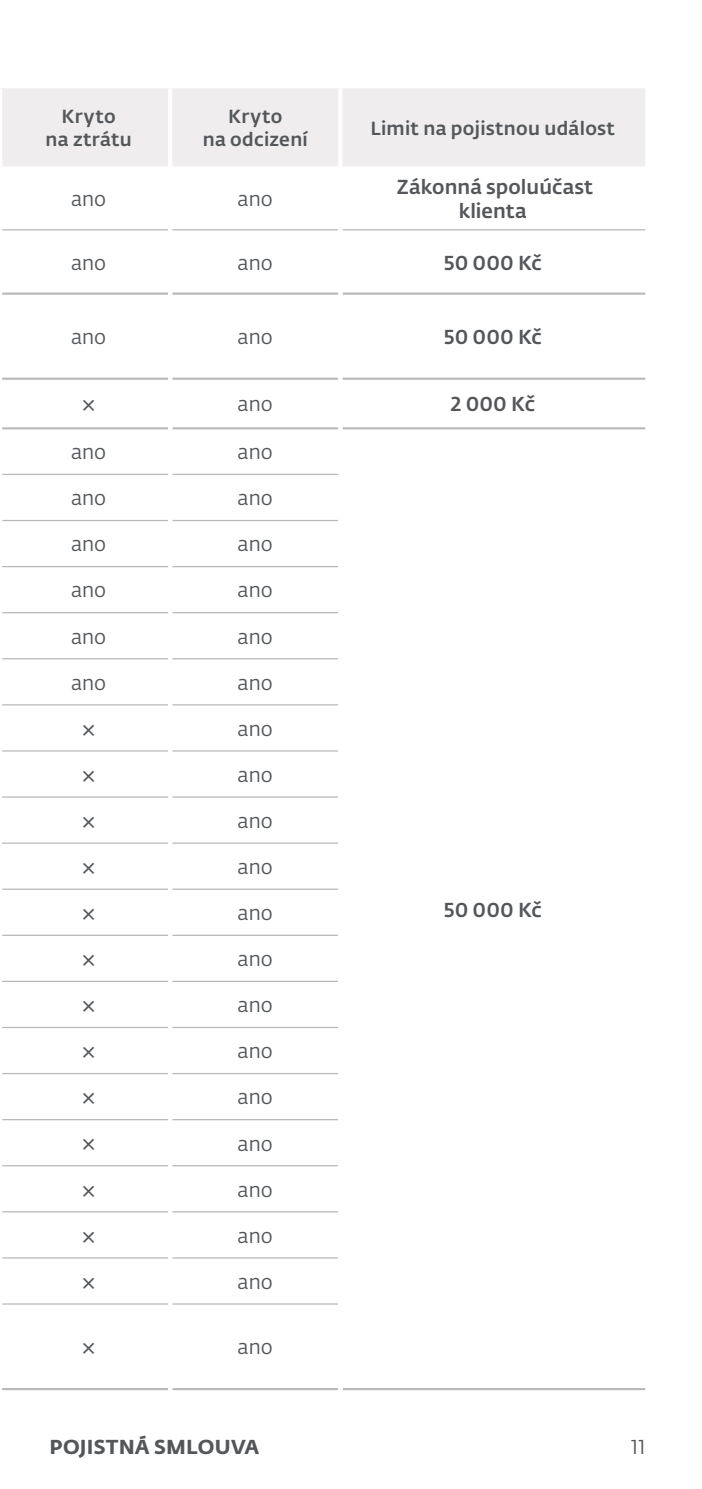
<style>
.page{position:relative;width:702px;height:1489px;background:#fff}
.page>*{position:absolute;margin:0;border:0;box-sizing:border-box;transform-origin:0 0}
.t1{font:25px "Fedra Sans Pro Book LF";color:#54575a}
.t2{font:20px "Fedra Sans Pro Book LF";letter-spacing:.005em;color:#54575a}
.t3{font:20px/24px "Fedra Sans Pro Medium LF";letter-spacing:.005em;color:#54575a;text-align:center}
.t4{font:20px "Fedra Sans Pro Bold LF";letter-spacing:.01em;color:#54575a}
.t5{font:18.75px/22.5px "Fedra Sans Pro Medium LF";letter-spacing:.015em;color:#54575a;text-align:center}
</style>
<div class="page">
<div style="left:2px;top:88px;width:643px;height:78px;background:#efedee"></div>
<hr style="left:2px;top:292px;width:166px;height:3px;background:#b8b8b9">
<hr style="left:172px;top:292px;width:166px;height:3px;background:#b8b8b9">
<hr style="left:342px;top:292px;width:303px;height:3px;background:#b8b8b9">
<hr style="left:2px;top:377px;width:166px;height:3px;background:#b8b8b9">
<hr style="left:172px;top:377px;width:166px;height:3px;background:#b8b8b9">
<hr style="left:342px;top:377px;width:303px;height:3px;background:#b8b8b9">
<hr style="left:2px;top:427px;width:166px;height:2px;background:#b8b8b9">
<hr style="left:172px;top:427px;width:166px;height:2px;background:#b8b8b9">
<hr style="left:342px;top:427px;width:303px;height:2px;background:#b8b8b9">
<hr style="left:2px;top:1387px;width:166px;height:2px;background:#b8b8b9">
<hr style="left:172px;top:1387px;width:166px;height:2px;background:#b8b8b9">
<hr style="left:342px;top:1387px;width:303px;height:2px;background:#b8b8b9">
<hr style="left:2px;top:229px;width:166px;height:1px;background:#b8b8b9">
<hr style="left:172px;top:229px;width:166px;height:1px;background:#b8b8b9">
<hr style="left:342px;top:229px;width:303px;height:1px;background:#b8b8b9">
<hr style="left:2px;top:474px;width:166px;height:1px;background:#b8b8b9">
<hr style="left:172px;top:474px;width:166px;height:1px;background:#b8b8b9">
<hr style="left:2px;top:520px;width:166px;height:1px;background:#b8b8b9">
<hr style="left:172px;top:520px;width:166px;height:1px;background:#b8b8b9">
<hr style="left:2px;top:566px;width:166px;height:1px;background:#b8b8b9">
<hr style="left:172px;top:566px;width:166px;height:1px;background:#b8b8b9">
<hr style="left:2px;top:612px;width:166px;height:1px;background:#b8b8b9">
<hr style="left:172px;top:612px;width:166px;height:1px;background:#b8b8b9">
<hr style="left:2px;top:658px;width:166px;height:1px;background:#b8b8b9">
<hr style="left:172px;top:658px;width:166px;height:1px;background:#b8b8b9">
<hr style="left:2px;top:704px;width:166px;height:1px;background:#b8b8b9">
<hr style="left:172px;top:704px;width:166px;height:1px;background:#b8b8b9">
<hr style="left:2px;top:750px;width:166px;height:1px;background:#b8b8b9">
<hr style="left:172px;top:750px;width:166px;height:1px;background:#b8b8b9">
<hr style="left:2px;top:796px;width:166px;height:1px;background:#b8b8b9">
<hr style="left:172px;top:796px;width:166px;height:1px;background:#b8b8b9">
<hr style="left:2px;top:842px;width:166px;height:1px;background:#b8b8b9">
<hr style="left:172px;top:842px;width:166px;height:1px;background:#b8b8b9">
<hr style="left:2px;top:888px;width:166px;height:1px;background:#b8b8b9">
<hr style="left:172px;top:888px;width:166px;height:1px;background:#b8b8b9">
<hr style="left:2px;top:934px;width:166px;height:1px;background:#b8b8b9">
<hr style="left:172px;top:934px;width:166px;height:1px;background:#b8b8b9">
<hr style="left:2px;top:980px;width:166px;height:1px;background:#b8b8b9">
<hr style="left:172px;top:980px;width:166px;height:1px;background:#b8b8b9">
<hr style="left:2px;top:1026px;width:166px;height:2px;background:#b8b8b9">
<hr style="left:172px;top:1026px;width:166px;height:2px;background:#b8b8b9">
<hr style="left:2px;top:1072px;width:166px;height:2px;background:#b8b8b9">
<hr style="left:172px;top:1072px;width:166px;height:2px;background:#b8b8b9">
<hr style="left:2px;top:1118px;width:166px;height:2px;background:#b8b8b9">
<hr style="left:172px;top:1118px;width:166px;height:2px;background:#b8b8b9">
<hr style="left:2px;top:1164px;width:166px;height:2px;background:#b8b8b9">
<hr style="left:172px;top:1164px;width:166px;height:2px;background:#b8b8b9">
<hr style="left:2px;top:1211px;width:166px;height:1px;background:#b8b8b9">
<hr style="left:172px;top:1211px;width:166px;height:1px;background:#b8b8b9">
<hr style="left:2px;top:1257px;width:166px;height:1px;background:#b8b8b9">
<hr style="left:172px;top:1257px;width:166px;height:1px;background:#b8b8b9">
<hr style="left:2px;top:1303px;width:166px;height:1px;background:#b8b8b9">
<hr style="left:172px;top:1303px;width:166px;height:1px;background:#b8b8b9">
<hr style="left:168px;top:88px;width:4px;height:78px;background:#fff">
<hr style="left:338px;top:88px;width:4px;height:78px;background:#fff">
<p class="t5" style="left:45px;top:104px;width:88px">Kryto<br>na ztrátu</p>
<p class="t5" style="left:203px;top:104px;width:106px">Kryto<br>na odcizení</p>
<p class="t5" style="left:370px;top:116px;width:246px">Limit na pojistnou událost</p>
<p class="t2" style="left:71px;top:185px;width:37px">ano</p>
<p class="t2" style="left:238px;top:185px;width:37px">ano</p>
<p class="t3" style="left:397px;top:173px;width:198px">Zákonná spoluúčast klienta</p>
<p class="t2" style="left:71px;top:248px;width:37px">ano</p>
<p class="t2" style="left:238px;top:248px;width:37px">ano</p>
<p class="t3" style="left:443px;top:249px;width:100px">50 000 Kč</p>
<p class="t2" style="left:71px;top:323px;width:37px">ano</p>
<p class="t2" style="left:238px;top:323px;width:37px">ano</p>
<p class="t3" style="left:443px;top:323px;width:100px">50 000 Kč</p>
<p class="t1" style="left:82px;top:387px;width:15px">×</p>
<p class="t2" style="left:238px;top:390px;width:37px">ano</p>
<p class="t3" style="left:450px;top:391px;width:86px">2 000 Kč</p>
<p class="t2" style="left:71px;top:438px;width:37px">ano</p>
<p class="t2" style="left:238px;top:438px;width:37px">ano</p>
<p class="t2" style="left:71px;top:484px;width:37px">ano</p>
<p class="t2" style="left:238px;top:484px;width:37px">ano</p>
<p class="t2" style="left:71px;top:530px;width:37px">ano</p>
<p class="t2" style="left:238px;top:530px;width:37px">ano</p>
<p class="t2" style="left:71px;top:576px;width:37px">ano</p>
<p class="t2" style="left:238px;top:576px;width:37px">ano</p>
<p class="t2" style="left:71px;top:622px;width:37px">ano</p>
<p class="t2" style="left:238px;top:622px;width:37px">ano</p>
<p class="t2" style="left:71px;top:668px;width:37px">ano</p>
<p class="t2" style="left:238px;top:668px;width:37px">ano</p>
<p class="t1" style="left:82px;top:711px;width:15px">×</p>
<p class="t2" style="left:238px;top:714px;width:37px">ano</p>
<p class="t1" style="left:82px;top:757px;width:15px">×</p>
<p class="t2" style="left:238px;top:760px;width:37px">ano</p>
<p class="t1" style="left:82px;top:803px;width:15px">×</p>
<p class="t2" style="left:238px;top:807px;width:37px">ano</p>
<p class="t1" style="left:82px;top:849px;width:15px">×</p>
<p class="t2" style="left:238px;top:853px;width:37px">ano</p>
<p class="t1" style="left:82px;top:895px;width:15px">×</p>
<p class="t2" style="left:238px;top:899px;width:37px">ano</p>
<p class="t1" style="left:82px;top:941px;width:15px">×</p>
<p class="t2" style="left:238px;top:945px;width:37px">ano</p>
<p class="t1" style="left:82px;top:987px;width:15px">×</p>
<p class="t2" style="left:238px;top:991px;width:37px">ano</p>
<p class="t1" style="left:82px;top:1034px;width:15px">×</p>
<p class="t2" style="left:238px;top:1037px;width:37px">ano</p>
<p class="t1" style="left:82px;top:1080px;width:15px">×</p>
<p class="t2" style="left:238px;top:1083px;width:37px">ano</p>
<p class="t1" style="left:82px;top:1126px;width:15px">×</p>
<p class="t2" style="left:238px;top:1129px;width:37px">ano</p>
<p class="t1" style="left:82px;top:1172px;width:15px">×</p>
<p class="t2" style="left:238px;top:1175px;width:37px">ano</p>
<p class="t1" style="left:82px;top:1218px;width:15px">×</p>
<p class="t2" style="left:238px;top:1221px;width:37px">ano</p>
<p class="t1" style="left:82px;top:1264px;width:15px">×</p>
<p class="t2" style="left:238px;top:1267px;width:37px">ano</p>
<p class="t1" style="left:82px;top:1329px;width:15px">×</p>
<p class="t2" style="left:238px;top:1333px;width:37px">ano</p>
<p class="t3" style="left:443px;top:896px;width:100px">50 000 Kč</p>
<p class="t4" style="left:50px;top:1430px;width:211px">POJISTNÁ SMLOUVA</p>
<p class="t2" style="left:631px;top:1432px;width:16px">11</p>
</div>
